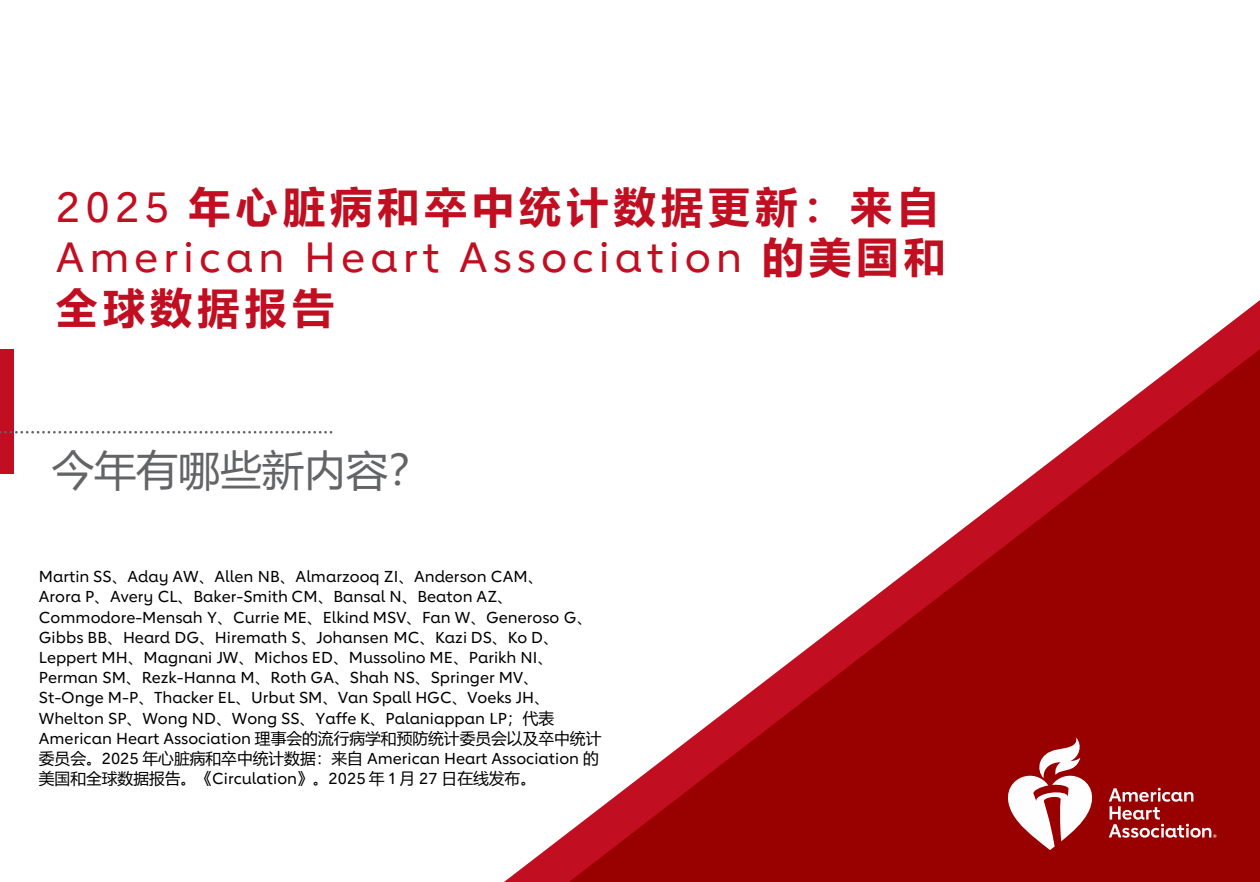
<style>
.page{position:relative;width:1260px;height:882px;background:#fff}
.page>*{position:absolute;margin:0;border:0;box-sizing:border-box;transform-origin:0 0}
.t1{font:500 42px/50.4px "Lub Dub";letter-spacing:.12em;color:#c10e21}
.t2{font:42px "Microsoft Ya Hei";color:#636466}
.t3{font:500 15.75px/20.3px "Lub Dub";color:#000}
.s1{font-family:"Microsoft Ya Hei";font-weight:700}
.s2{font-family:"Microsoft Ya Hei";font-weight:400}
</style>
<div class="page">
<svg style="left:504px;top:300px;width:756px;height:582px"></svg>
<svg style="left:569px;top:349px;width:691px;height:533px"></svg>
<svg style="left:1109px;top:788px;width:107px;height:50px;background:#b03a3a"></svg>
<svg style="left:1008px;top:738px;width:88px;height:112px"></svg>
<div style="left:0;top:349px;width:13px;height:125px;background:#c10e21"></div>
<svg style="left:0;top:431px;width:333px;height:3px"></svg>
<h1 class="t1" style="left:56px;top:182px;width:891px">2025 <span class="s1">年心脏病和卒中统计数据更新：来自<br></span>American Heart Association <span class="s1">的美国和全球数据报告</span></h1>
<p class="t2" style="left:52px;top:441px;width:380px">今年有哪些新内容？</p>
<p class="t3" style="left:39px;top:566px;width:564px">Martin SS<span class="s2">、</span>Aday AW<span class="s2">、</span>Allen NB<span class="s2">、</span>Almarzooq ZI<span class="s2">、</span>Anderson CAM<span class="s2">、<br></span>Arora P<span class="s2">、</span>Avery CL<span class="s2">、</span>Baker-Smith CM<span class="s2">、</span>Bansal N<span class="s2">、</span>Beaton AZ<span class="s2">、</span>Commodore-Mensah Y<span class="s2">、</span>Currie ME<span class="s2">、</span>Elkind MSV<span class="s2">、</span>Fan W<span class="s2">、</span>Generoso G<span class="s2">、</span>Gibbs BB<span class="s2">、</span>Heard DG<span class="s2">、</span>Hiremath S<span class="s2">、</span>Johansen MC<span class="s2">、</span>Kazi DS<span class="s2">、</span>Ko D<span class="s2">、</span>Leppert MH<span class="s2">、</span>Magnani JW<span class="s2">、</span>Michos ED<span class="s2">、</span>Mussolino ME<span class="s2">、</span>Parikh NI<span class="s2">、</span>Perman SM<span class="s2">、</span>Rezk-Hanna M<span class="s2">、</span>Roth GA<span class="s2">、</span>Shah NS<span class="s2">、</span>Springer MV<span class="s2">、</span>St-Onge M-P<span class="s2">、</span>Thacker EL<span class="s2">、</span>Urbut SM<span class="s2">、</span>Van Spall HGC<span class="s2">、</span>Voeks JH<span class="s2">、</span>Whelton SP<span class="s2">、</span>Wong ND<span class="s2">、</span>Wong SS<span class="s2">、</span>Yaffe K<span class="s2">、</span>Palaniappan LP<span class="s2">；代表</span>American Heart Association <span class="s2">理事会的流行病学和预防统计委员会以及卒中统计委员会。</span>2025 <span class="s2">年心脏病和卒中统计数据：来自</span> American Heart Association <span class="s2">的美国和全球数据报告。《</span>Circulation<span class="s2">》。</span>2025 <span class="s2">年</span> 1 <span class="s2">月</span> 27 <span class="s2">日在线发布。</span></p>
</div>
